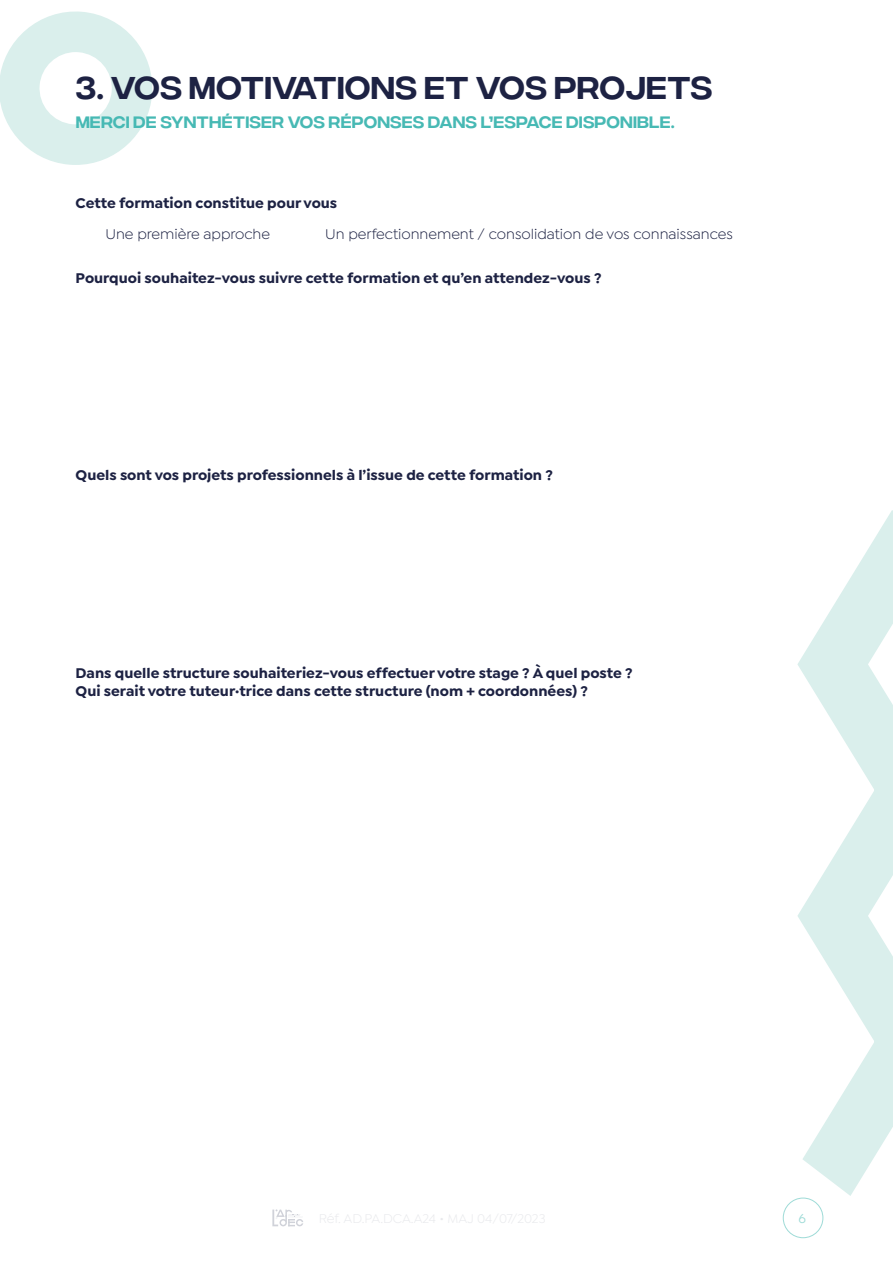
<style>
.page{position:relative;width:893px;height:1263px;background:#fff}
.page>*{position:absolute;margin:0;border:0;box-sizing:border-box;transform-origin:0 0}
.t1{font:31.5px "Integral CF";color:#1d2243}
.t2{font:16.5px "Integral CF";letter-spacing:.01em;color:#47b9b4}
.t3{font:700 15px/18px "Isidora Sans";color:#1d2243}
.t4{font:15px "Isidora Sans";color:#1d2243}
.t5{font:500 13.5px "Isidora Sans";color:#9edbd7}
</style>
<div class="page">
<svg style="left:783px;top:510px;width:110px;height:703px"></svg>
<svg style="left:272px;top:1209px;width:31px;height:17px"></svg>
<div style="left:783px;top:1198px;width:40px;height:40px;border:1px solid #9edbd7;border-radius:50%"></div>
<svg style="left:0;top:11px;width:153px;height:154px"></svg>
<h1 class="t1" style="left:76px;top:70px;width:135px">3. VOS MOTI</h1>
<h1 class="t1" style="left:272px;top:70px;width:42px">VATIONS</h1>
<h1 class="t1" style="left:424px;top:70px;width:154px">ET VOS PROJETS</h1>
<p class="t2" style="left:76px;top:113px;width:600px">MERCI DE SYNTHÉTISER VOS RÉPONSES DANS L’ESPACE DISPONIBLE.</p>
<p class="t3" style="left:76px;top:194px;width:263px">Cette formation constitue pour vous</p>
<p class="t4" style="left:105px;top:225px;width:166px">Une première approche</p>
<p class="t4" style="left:325px;top:225px;width:409px">Un perfectionnement / consolidation de vos connaissances</p>
<p class="t3" style="left:76px;top:269px;width:527px">Pourquoi souhaitez-vous suivre cette formation et qu’en attendez-vous ?</p>
<p class="t3" style="left:76px;top:466px;width:479px">Quels sont vos projets professionnels à l’issue de cette formation ?</p>
<p class="t3" style="left:76px;top:663px;width:559px">Dans quelle structure souhaiteriez-vous effectuer votre stage ? À quel poste ?<br>Qui serait votre tuteur·trice dans cette structure (nom + coordonnées) ?</p>
<p class="t5" style="left:798px;top:1210px;width:9px">6</p>
</div>
